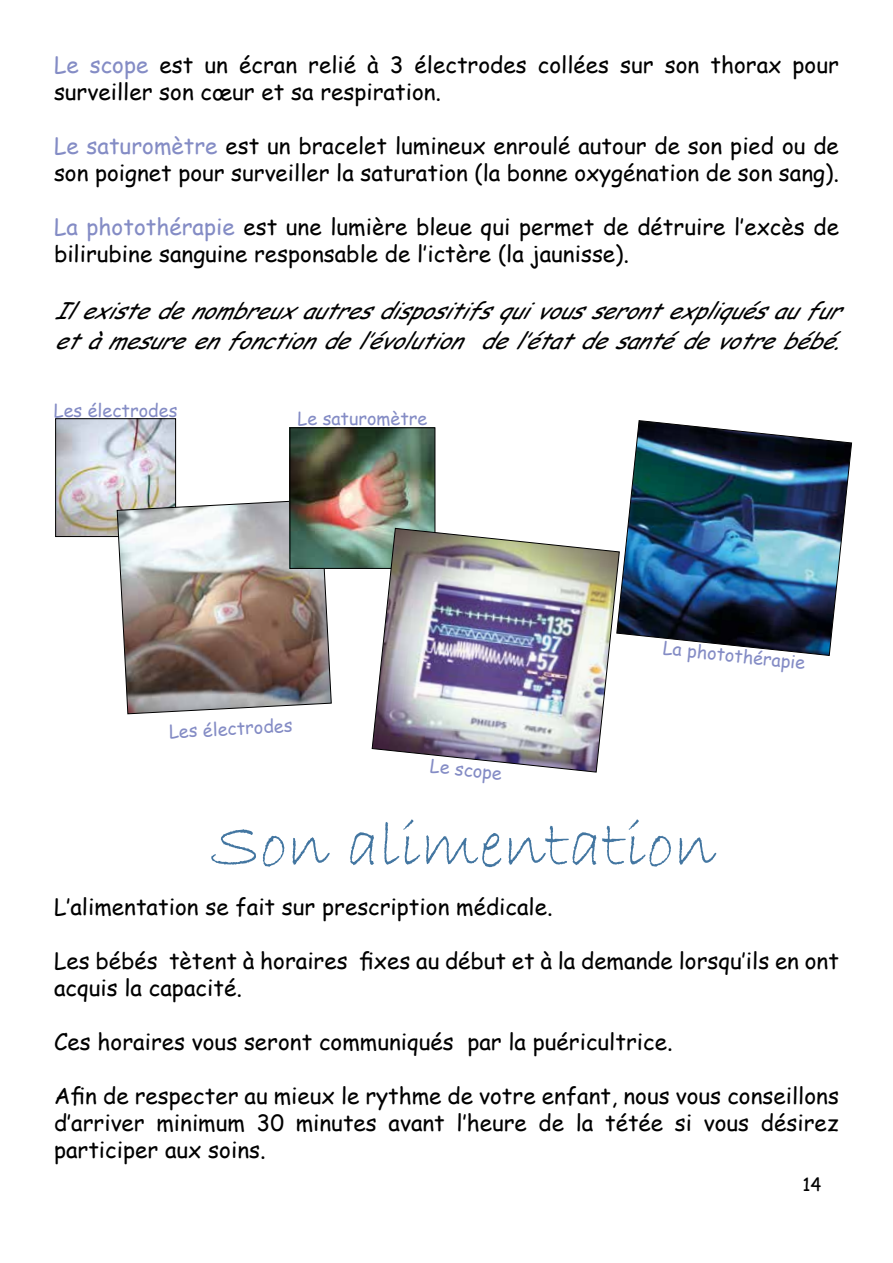
<style>
.page{position:relative;width:893px;height:1263px;background:#fff}
.page>*{position:absolute;margin:0;border:0;box-sizing:border-box;transform-origin:0 0}
.t1{font:67.5px "Bradley Hand ITC";color:#4376a1}
.t2{font:22.5px/27px "Comic Sans MS";color:#000}
.t3{font:italic 22.5px/30px "Comic Sans MS";color:#000}
.t4{font:18px "Comic Sans MS";color:#848cc5}
.t5{font:18px "Comic Sans MS";color:#000}
.s1{color:#848cc5}
</style>
<div class="page">
<img style="left:57px;top:420px;width:117px;height:115px">
<div style="left:55px;top:418px;width:121px;height:119px;border:1px solid #000"></div>
<img style="left:116px;top:499px;width:216px;height:216px">
<img style="left:620px;top:420px;width:232px;height:236px">
<img style="left:292px;top:429px;width:141px;height:138px">
<div style="left:290px;top:427px;width:145px;height:142px;border:1px solid #000"></div>
<img style="left:371px;top:527px;width:249px;height:246px">
<p class="t2" style="left:54px;top:51px;width:786px"><span class="s1">Le scope</span> est un écran relié à 3 électrodes collées sur son thorax pour surveiller son cœur et sa respiration.</p>
<p class="t2" style="left:54px;top:132px;width:786px"><span class="s1">Le saturomètre</span> est un bracelet lumineux enroulé autour de son pied ou de son poignet pour surveiller la saturation (la bonne oxygénation de son sang).</p>
<p class="t2" style="left:54px;top:213px;width:786px"><span class="s1">La photothérapie</span> est une lumière bleue qui permet de détruire l’excès de bilirubine sanguine responsable de l’ictère (la jaunisse).</p>
<p class="t3" style="left:54px;top:295px;width:805px">Ilexistedenombreuxautresdispositifsquivousserontexpliquésaufur etàmesureenfonctiondel’évolutiondel’étatdesantédevotrebébé.</p>
<p class="t4" style="left:54px;top:397px;width:125px">Les électrodes</p>
<p class="t4" style="left:297px;top:405px;width:131px">Le saturomètre</p>
<p class="t4" style="left:168px;top:718px;width:125px;rotate:-3deg">Les électrodes</p>
<p class="t4" style="left:432px;top:752px;width:74px;rotate:6deg">Le scope</p>
<p class="t4" style="left:664px;top:635px;width:145px;rotate:6deg">La photothérapie</p>
<h1 class="t1" style="left:211px;top:802px;width:506px">Son alimentation</h1>
<p class="t2" style="left:54px;top:892px;width:500px">L’alimentation se fait sur prescription médicale.</p>
<p class="t2" style="left:54px;top:946px;width:786px">Les bébés tètent à horaires fixes au début et à la demande lorsqu’ils en ont acquis la capacité.</p>
<p class="t2" style="left:54px;top:1027px;width:620px">Ces horaires vous seront communiqués par la puéricultrice.</p>
<p class="t2" style="left:54px;top:1081px;width:786px;text-align:justify">Afin de respecter au mieux le rythme de votre enfant, nous vous conseillons d’arriver minimum 30 minutes avant l’heure de la tétée si vous désirez participer aux soins.</p>
<p class="t5" style="left:802px;top:1171px;width:21px">14</p>
</div>
